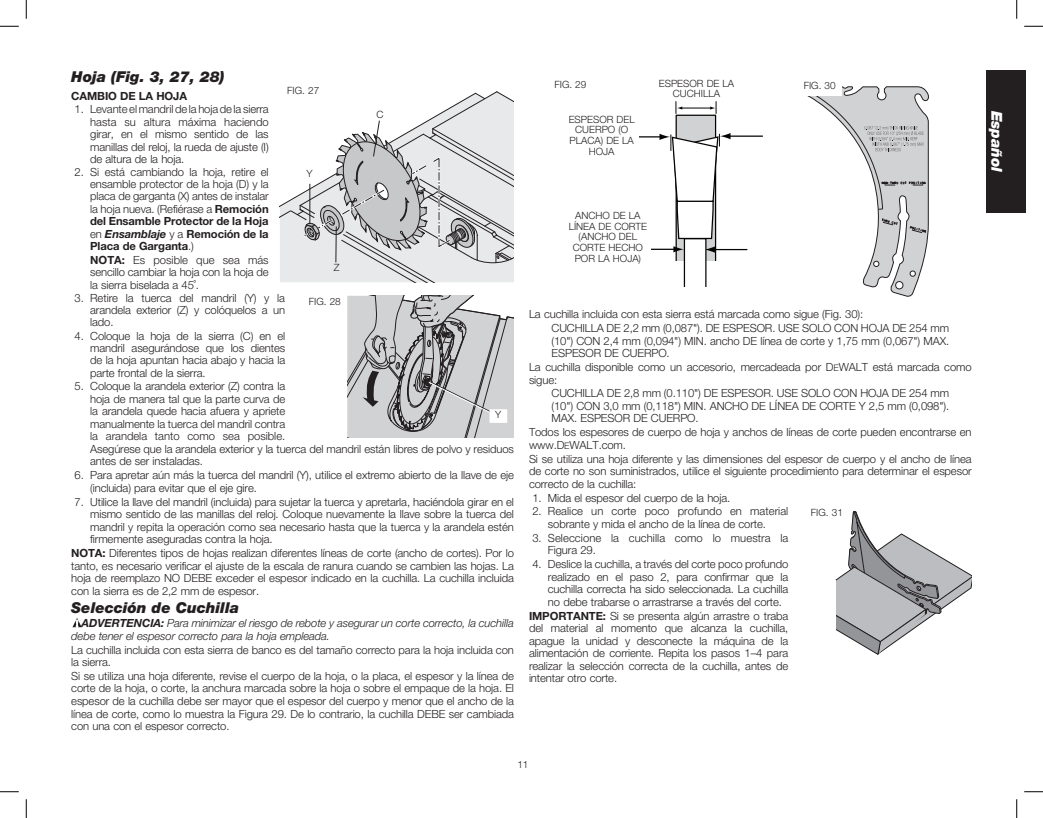
<style>
.page{position:relative;width:1043px;height:818px;background:#fff}
.page>*{position:absolute;margin:0;border:0;box-sizing:border-box;transform-origin:0 0}
._01-Headline{font:italic 900 15px "Helvetica Neue LT Std";color:#231f20}
.t1{font:italic 900 15px "Helvetica Neue LT Std";color:#fff}
._03-BodyText{font:300 11.25px/12.5px "Helvetica Neue LT Std";letter-spacing:-.01em;color:#231f20;text-align:justify}
._04-BodyList{font:300 11.25px/12.5px "Helvetica Neue LT Std";letter-spacing:-.01em;color:#231f20;text-align:justify}
._10-Warning_Caution{font:italic 300 11.25px/12.5px "Helvetica Neue LT Std";letter-spacing:-.01em;color:#231f20}
._02-Subhead{font:700 11.25px "Helvetica Neue LT Std";letter-spacing:-.01em;color:#231f20}
.t2{font:300 10px/10.6px "Helvetica Neue LT Std";color:#231f20;text-align:center}
.s1{font-weight:700}
.s2{font-weight:700;font-style:italic}
.s3{font-family:"Helvetica Neue LT Std Lt SC800";font-weight:400}
.s4{font-family:"Helvetica Neue LT Std Lt SC800";font-weight:400;font-size:9px}
</style>
<div class="page">
<div style="left:985px;top:70px;width:40px;height:142px;background:#231f20"></div>
<svg style="left:280px;top:91px;width:234px;height:191px"></svg>
<svg style="left:347px;top:296px;width:167px;height:142px;background:#b7b8b9"></svg>
<div style="left:489px;top:409px;width:18px;height:14px;background:#fff"></div>
<svg style="left:72px;top:618px;width:10px;height:9px"></svg>
<svg style="left:807px;top:86px;width:122px;height:211px"></svg>
<div style="left:798px;top:82px;width:43px;height:14px;background:#fff"></div>
<div style="left:675px;top:115px;width:41px;height:161px;background:#d1d2d4;border:1px solid #040503"></div>
<hr style="left:712px;top:249px;width:35px;height:1px;background:#040503">
<hr style="left:728px;top:135px;width:34px;height:2px;background:#040503">
<hr style="left:641px;top:249px;width:34px;height:1px;background:#040503">
<hr style="left:627px;top:136px;width:34px;height:1px;background:#040503">
<hr style="left:681px;top:108px;width:30px;height:1px;background:#040503">
<svg style="left:675px;top:102px;width:7px;height:12px"></svg>
<svg style="left:710px;top:102px;width:6px;height:12px"></svg>
<svg style="left:659px;top:133px;width:71px;height:153px"></svg>
<div style="left:565px;top:115px;width:73px;height:52px;background:#fff"></div>
<div style="left:565px;top:212px;width:85px;height:59px;background:#fff"></div>
<svg style="left:835px;top:511px;width:136px;height:143px"></svg>
<div style="left:805px;top:508px;width:43px;height:14px;background:#fff"></div>
<svg style="left:0;top:25px;width:19px;height:2px"></svg>
<svg style="left:1024px;top:25px;width:18px;height:2px"></svg>
<svg style="left:0;top:791px;width:19px;height:1px"></svg>
<svg style="left:1024px;top:791px;width:18px;height:1px"></svg>
<svg style="left:25px;top:0;width:2px;height:19px"></svg>
<svg style="left:25px;top:799px;width:2px;height:19px"></svg>
<svg style="left:1016px;top:0;width:1px;height:19px"></svg>
<svg style="left:1016px;top:799px;width:1px;height:19px"></svg>
<p class="_01-Headline" style="left:71px;top:67px;width:155px">Hoja (Fig. 3, 27, 28)</p>
<p class="_02-Subhead" style="left:71px;top:88px;width:117px">CAMBIO DE LA HOJA</p>
<p class="_04-BodyList" style="left:75px;top:103px;width:196px">1. Levante el mandril de la hoja de la sierra</p>
<p class="t2" style="left:376px;top:109px;width:9px">C</p>
<p class="t2" style="left:287px;top:85px;width:33px">FIG. 27</p>
<p class="_04-BodyList" style="left:90px;top:115px;width:180px">hasta su altura máxima haciendo girar, en el mismo sentido de las manillas del reloj, la rueda de ajuste (I) de altura de la hoja.</p>
<p class="_04-BodyList" style="left:90px;top:166px;width:180px;text-indent:-16px">2. Si está cambiando la hoja, retire el ensamble protector de la hoja (D) y la placa de garganta (X) antes de instalar la hoja nueva. (Refiérase a <span class="s1">Remoción del Ensamble Protector de la Hoja </span>en <span class="s2">Ensamblaje</span> y a <span class="s1">Remoción de la Placa de Garganta</span>.)</p>
<p class="_04-BodyList" style="left:90px;top:254px;width:180px;line-height:12.1px"><span class="s1">NOTA:</span> Es posible que sea más sencillo cambiar la hoja con la hoja de la sierra biselada a 45˚.</p>
<p class="_04-BodyList" style="left:75px;top:291px;width:212px">3. Retire la tuerca del mandril (Y) y la</p>
<p class="t2" style="left:309px;top:295px;width:33px">FIG. 28</p>
<p class="t2" style="left:306px;top:168px;width:8px">Y</p>
<p class="t2" style="left:334px;top:262px;width:7px">Z</p>
<p class="_04-BodyList" style="left:90px;top:304px;width:196px;line-height:12.1px">arandela exterior (Z) y colóquelos a un lado.</p>
<p class="_04-BodyList" style="left:90px;top:329px;width:196px;text-indent:-16px">4. Coloque la hoja de la sierra (C) en el mandril asegurándose que los dientes de la hoja apuntan hacia abajo y hacia la parte frontal de la sierra.</p>
<p class="_04-BodyList" style="left:90px;top:380px;width:425px;text-align:left;text-indent:-16px">5. Coloque la arandela exterior (Z) contra la<br>hoja de manera tal que la parte curva de<br>la arandela quede hacia afuera y apriete<br>manualmente la tuerca del mandril contra<br>la arandela tanto como sea posible.<br>Asegúrese que la arandela exterior y la tuerca del mandril están libres de polvo y residuos antes de ser instaladas.</p>
<p class="_04-BodyList" style="left:90px;top:469px;width:425px;text-indent:-16px">6. Para apretar aún más la tuerca del mandril (Y), utilice el extremo abierto de la llave de eje (incluida) para evitar que el eje gire.</p>
<p class="_04-BodyList" style="left:90px;top:495px;width:425px;text-indent:-16px">7. Utilice la llave del mandril (incluida) para sujetar la tuerca y apretarla, haciéndola girar en el mismo sentido de las manillas del reloj. Coloque nuevamente la llave sobre la tuerca del mandril y repita la operación como sea necesario hasta que la tuerca y la arandela estén firmemente aseguradas contra la hoja.</p>
<p class="_03-BodyText" style="left:71px;top:546px;width:444px"><span class="s1">NOTA:</span> Diferentes tipos de hojas realizan diferentes líneas de corte (ancho de cortes). Por lo tanto, es necesario verificar el ajuste de la escala de ranura cuando se cambien las hojas. La hoja de reemplazo NO DEBE exceder el espesor indicado en la cuchilla. La cuchilla incluida con la sierra es de 2,2 mm de espesor.</p>
<p class="_01-Headline" style="left:71px;top:598px;width:169px">Selección de Cuchilla</p>
<p class="_10-Warning_Caution" style="left:71px;top:616px;width:444px;text-indent:10px"><span class="s1">ADVERTENCIA:</span> Para minimizar el riesgo de rebote y asegurar un corte correcto, la cuchilla debe tener el espesor correcto para la hoja empleada.</p>
<p class="_03-BodyText" style="left:71px;top:643px;width:444px">La cuchilla incluida con esta sierra de banco es del tamaño correcto para la hoja incluida con la sierra.</p>
<p class="_03-BodyText" style="left:71px;top:669px;width:444px">Si se utiliza una hoja diferente, revise el cuerpo de la hoja, o la placa, el espesor y la línea de corte de la hoja, o corte, la anchura marcada sobre la hoja o sobre el empaque de la hoja. El espesor de la cuchilla debe ser mayor que el espesor del cuerpo y menor que el ancho de la línea de corte, como lo muestra la Figura 29. De lo contrario, la cuchilla DEBE ser cambiada con una con el espesor correcto.</p>
<p class="t2" style="left:495px;top:408px;width:8px">Y</p>
<p class="t2" style="left:554px;top:79px;width:33px">FIG. 29</p>
<p class="t2" style="left:568px;top:114px;width:68px">ESPESOR DEL<br>CUERPO (O<br>PLACA) DE LA<br>HOJA</p>
<p class="t2" style="left:658px;top:78px;width:77px">ESPESOR DE LA</p>
<p class="t2" style="left:803px;top:80px;width:33px">FIG. 30</p>
<p class="t2" style="left:673px;top:88px;width:49px">CUCHILLA</p>
<p class="t2" style="left:568px;top:210px;width:80px">ANCHO DE LA<br>LÍNEA DE CORTE (ANCHO DEL<br>CORTE HECHO<br>POR LA HOJA)</p>
<p class="_03-BodyText" style="left:529px;top:308px;width:336px">La cuchilla incluida con esta sierra está marcada como sigue (Fig. 30):</p>
<p class="_03-BodyText" style="left:551px;top:321px;width:399px">CUCHILLA DE 2,2 mm (0,087"). DE ESPESOR. USE SOLO CON HOJA DE 254 mm (10") CON 2,4 mm (0,094") MIN. ancho DE línea de corte y 1,75 mm (0,067") MAX.<br>ESPESOR DE CUERPO.</p>
<p class="_03-BodyText" style="left:529px;top:360px;width:444px">La cuchilla disponible como un accesorio, mercadeada por <span class="s3">D</span><span class="s4">e</span><span class="s3">WALT</span> está marcada como sigue:</p>
<p class="_03-BodyText" style="left:551px;top:387px;width:399px">CUCHILLA DE 2,8 mm (0.110") DE ESPESOR. USE SOLO CON HOJA DE 254 mm (10") CON 3,0 mm (0,118") MIN. ANCHO DE LÍNEA DE CORTE Y 2,5 mm (0,098").<br>MAX. ESPESOR DE CUERPO.</p>
<p class="_03-BodyText" style="left:529px;top:426px;width:444px">Todos los espesores de cuerpo de hoja y anchos de líneas de corte pueden encontrarse en www.<span class="s3">D</span><span class="s4">e</span><span class="s3">WALT</span>.com.</p>
<p class="_03-BodyText" style="left:529px;top:452px;width:444px">Si se utiliza una hoja diferente y las dimensiones del espesor de cuerpo y el ancho de línea de corte no son suministrados, utilice el siguiente procedimiento para determinar el espesor correcto de la cuchilla:</p>
<p class="_04-BodyList" style="left:532px;top:491px;width:199px">1. Mida el espesor del cuerpo de la hoja.</p>
<p class="_04-BodyList" style="left:532px;top:505px;width:257px">2. Realice un corte poco profundo en material</p>
<p class="t2" style="left:811px;top:506px;width:33px">FIG. 31</p>
<p class="_04-BodyList" style="left:548px;top:517px;width:219px">sobrante y mida el ancho de la línea de corte.</p>
<p class="_04-BodyList" style="left:548px;top:531px;width:242px;text-indent:-16px">3. Seleccione la cuchilla como lo muestra la<br>Figura 29.</p>
<p class="_04-BodyList" style="left:548px;top:557px;width:242px;text-indent:-16px">4. Deslice la cuchilla, a través del corte poco profundo realizado en el paso 2, para confirmar que la cuchilla correcta ha sido seleccionada. La cuchilla no debe trabarse o arrastrarse a través del corte.</p>
<p class="_03-BodyText" style="left:529px;top:609px;width:261px"><span class="s1">IMPORTANTE:</span> Si se presenta algún arrastre o traba del material al momento que alcanza la cuchilla, apague la unidad y desconecte la máquina de la alimentación de corriente. Repita los pasos 1–4 para realizar la selección correcta de la cuchilla, antes de intentar otro corte.</p>
<p class="t2" style="left:517px;top:758px;width:13px">11</p>
<h1 class="t1" style="left:1005px;top:110px;width:63px;rotate:90deg">Español</h1>
</div>
